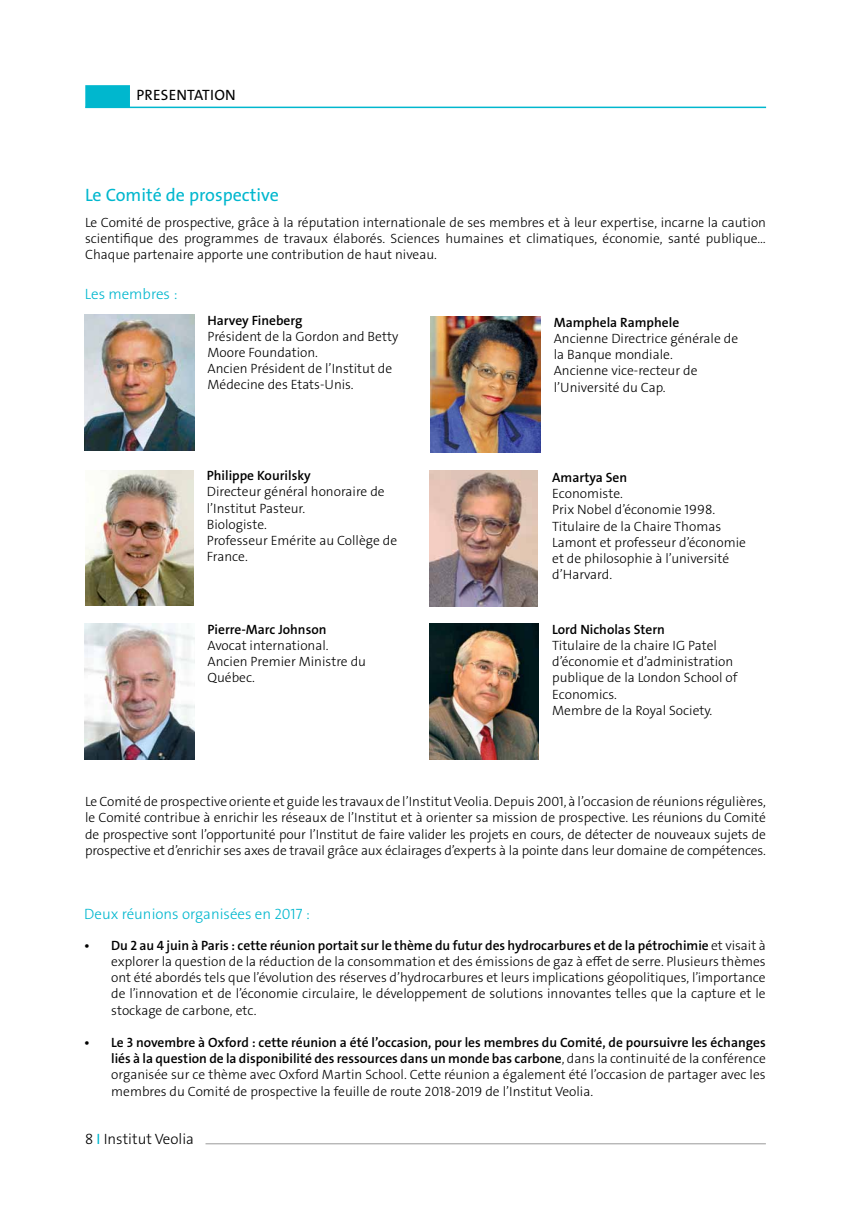
<style>
.page{position:relative;width:851px;height:1208px;background:#fff}
.page>*{position:absolute;margin:0;border:0;box-sizing:border-box;transform-origin:0 0}
.t1{font:18px "The Sans Veolia W5 Pla";color:#00b7ce}
.t2{font:15px "The Sans Veolia W3 Lig";color:#00b7ce}
.t3{font:15px "The Sans Veolia W3 Lig";color:#000}
.t4{font:15px "The Sans Veolia W5 Pla";letter-spacing:.015em;color:#000}
.t5{font:13.5px/16.2px "The Sans Veolia W3 Lig";color:#000}
.t6{font:13.5px/16.2px "The Sans Veolia W6 Se Bld";color:#000;text-align:right}
.s1{font-family:"The Sans Veolia W3 Lig"}
.s2{font-family:"The Sans Veolia W5 Pla";color:#00b7ce}
</style>
<div class="page">
<hr style="left:205px;top:1143px;width:560px;height:1px;background:#999">
<img style="left:84px;top:314px;width:111px;height:136px">
<img style="left:85px;top:470px;width:109px;height:136px">
<img style="left:84px;top:624px;width:111px;height:135px">
<img style="left:431px;top:317px;width:109px;height:135px">
<img style="left:429px;top:470px;width:108px;height:136px">
<img style="left:429px;top:623px;width:109px;height:136px">
<hr style="left:85px;top:107px;width:681px;height:1px;background:#00b7ce">
<div style="left:85px;top:85px;width:45px;height:23px;background:#00b7ce"></div>
<p class="t4" style="left:136px;top:86px;width:101px">PrEsentation</p>
<h1 class="t1" style="left:85px;top:184px;width:195px">Le Comité de prospective</h1>
<p class="t5" style="left:85px;top:214px;width:682px;text-align:justify">Le Comité de prospective, grâce à la réputation internationale de ses membres et à leur expertise, incarne la caution scientifique des programmes de travaux élaborés. Sciences humaines et climatiques, économie, santé publique… Chaque partenaire apporte une contribution de haut niveau.</p>
<p class="t2" style="left:85px;top:284px;width:94px">Les membres :</p>
<p class="t6" style="left:207px;top:312px;width:96px">Harvey Fineberg</p>
<p class="t5" style="left:207px;top:328px;width:192px">Président de la Gordon and Betty<br>Moore Foundation.<br>Ancien Président de l’Institut de<br>Médecine des Etats-Unis.</p>
<p class="t6" style="left:207px;top:467px;width:105px">Philippe Kourilsky</p>
<p class="t5" style="left:207px;top:484px;width:192px">Directeur général honoraire de l’Institut Pasteur.<br>Biologiste.<br>Professeur Emérite au Collège de<br>France.</p>
<p class="t6" style="left:207px;top:621px;width:120px">Pierre-Marc Johnson</p>
<p class="t5" style="left:207px;top:637px;width:160px">Avocat international.<br>Ancien Premier Ministre du<br>Québec.</p>
<p class="t6" style="left:553px;top:314px;width:127px">Mamphela Ramphele</p>
<p class="t5" style="left:553px;top:330px;width:186px">Ancienne Directrice générale de la Banque mondiale.<br>Ancienne vice-recteur de l’Université du Cap.</p>
<p class="t6" style="left:552px;top:469px;width:77px">Amartya Sen</p>
<p class="t5" style="left:552px;top:485px;width:195px">Economiste.<br>Prix Nobel d’économie 1998.<br>Titulaire de la Chaire Thomas<br>Lamont et professeur d’économie et de philosophie à l’université d’Harvard.</p>
<p class="t6" style="left:552px;top:621px;width:114px">Lord Nicholas Stern</p>
<p class="t5" style="left:552px;top:637px;width:187px">Titulaire de la chaire IG Patel d’économie et d’administration publique de la London School of<br>Economics.<br>Membre de la Royal Society.</p>
<p class="t5" style="left:85px;top:793px;width:682px;text-align:justify">Le Comité de prospective oriente et guide les travaux de l’Institut Veolia. Depuis 2001, à l’occasion de réunions régulières, le Comité contribue à enrichir les réseaux de l’Institut et à orienter sa mission de prospective. Les réunions du Comité de prospective sont l’opportunité pour l’Institut de faire valider les projets en cours, de détecter de nouveaux sujets de prospective et d’enrichir ses axes de travail grâce aux éclairages d’experts à la pointe dans leur domaine de compétences.</p>
<p class="t2" style="left:84px;top:904px;width:227px">Deux réunions organisées en 2017 :</p>
<p class="t6" style="left:84px;top:937px;width:683px">• Du 2 au 4 juin à Paris : cette réunion portait sur le thème du futur des hydrocarbures et de la pétrochimie <span class="s1">et visait à</span></p>
<p class="t5" style="left:111px;top:953px;width:656px;text-align:justify">explorer la question de la réduction de la consommation et des émissions de gaz à effet de serre. Plusieurs thèmes ont été abordés tels que l’évolution des réserves d’hydrocarbures et leurs implications géopolitiques, l’importance de l’innovation et de l’économie circulaire, le développement de solutions innovantes telles que la capture et le stockage de carbone, etc.</p>
<p class="t6" style="left:84px;top:1034px;width:683px">• Le 3 novembre à Oxford : cette réunion a été l’occasion, pour les membres du Comité, de poursuivre les échanges liés à la question de la disponibilité des ressources dans un monde bas carbone<span class="s1">, dans la continuité de la conférence</span></p>
<p class="t5" style="left:111px;top:1066px;width:656px">organisée sur ce thème avec Oxford Martin School. Cette réunion a également été l’occasion de partager avec les membres du Comité de prospective la feuille de route 2018-2019 de l’Institut Veolia.</p>
<p class="t3" style="left:85px;top:1129px;width:110px">8 <span class="s2">I</span> Institut Veolia</p>
</div>
